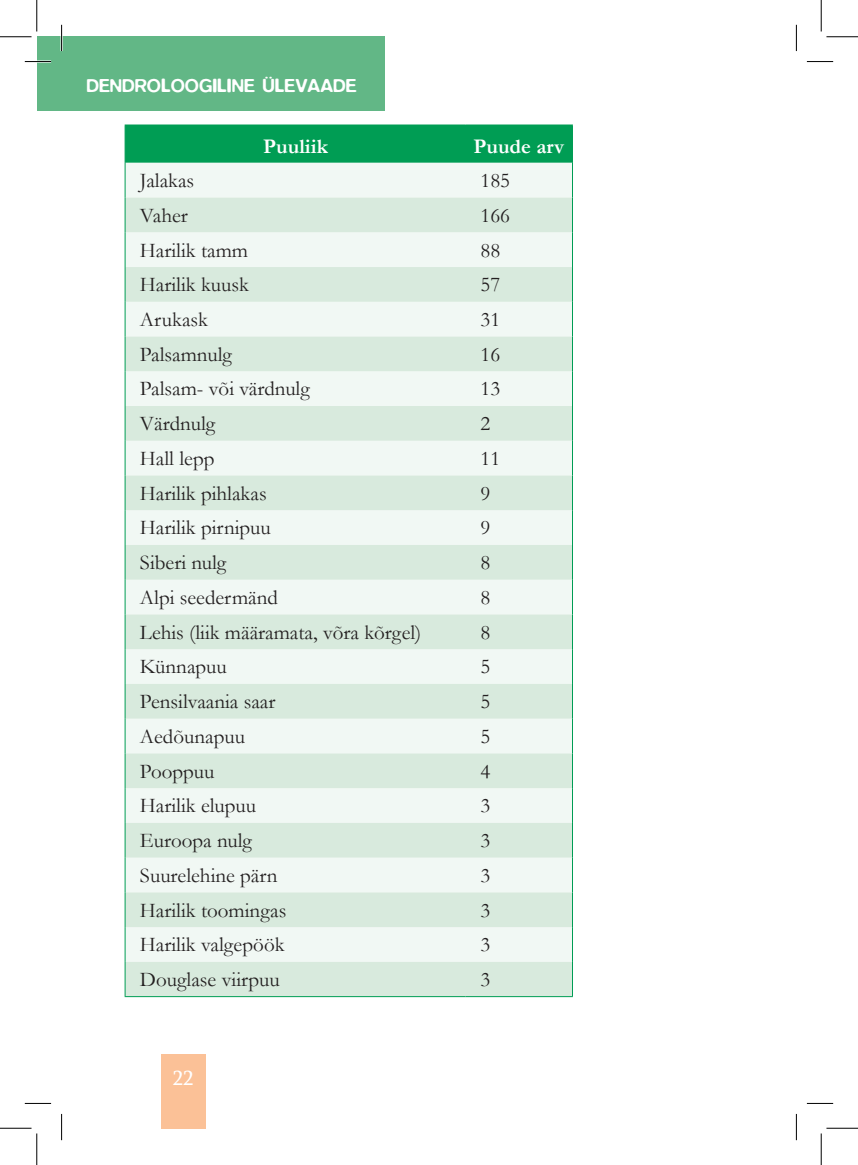
<style>
.page{position:relative;width:858px;height:1165px;background:#fff}
.page>*{position:absolute;margin:0;border:0;box-sizing:border-box;transform-origin:0 0}
.t1{font:21px "Garamond";color:#231f20}
.t2{font:700 21px "Garamond";color:#fff}
.t3{font:21px "Sylfaen";color:#fff}
.t4{font:500 19.25px "Blur";color:#fff}
</style>
<div class="page">
<div style="left:161px;top:1054px;width:44px;height:74px;background:#fbc197"></div>
<div style="left:37px;top:37px;width:347px;height:74px;background:#62b786"></div>
<div style="left:126px;top:126px;width:446px;height:37px;background:#009d54"></div>
<div style="left:126px;top:163px;width:446px;height:35px;background:#f1f8f4"></div>
<svg style="left:126px;top:198px;width:446px;height:798px;fill:#d8eadd"></svg>
<hr style="left:125px;top:163px;width:1px;height:35px;background:#009d54">
<hr style="left:572px;top:163px;width:1px;height:35px;background:#009d54">
<hr style="left:125px;top:198px;width:1px;height:34px;background:#009d54">
<hr style="left:572px;top:198px;width:1px;height:34px;background:#009d54">
<hr style="left:125px;top:232px;width:1px;height:35px;background:#009d54">
<hr style="left:572px;top:232px;width:1px;height:35px;background:#009d54">
<hr style="left:125px;top:267px;width:1px;height:35px;background:#009d54">
<hr style="left:572px;top:267px;width:1px;height:35px;background:#009d54">
<hr style="left:125px;top:302px;width:1px;height:34px;background:#009d54">
<hr style="left:572px;top:302px;width:1px;height:34px;background:#009d54">
<hr style="left:125px;top:336px;width:1px;height:35px;background:#009d54">
<hr style="left:572px;top:336px;width:1px;height:35px;background:#009d54">
<hr style="left:125px;top:371px;width:1px;height:35px;background:#009d54">
<hr style="left:572px;top:371px;width:1px;height:35px;background:#009d54">
<hr style="left:125px;top:406px;width:1px;height:35px;background:#009d54">
<hr style="left:572px;top:406px;width:1px;height:35px;background:#009d54">
<hr style="left:125px;top:441px;width:1px;height:34px;background:#009d54">
<hr style="left:572px;top:441px;width:1px;height:34px;background:#009d54">
<hr style="left:125px;top:475px;width:1px;height:35px;background:#009d54">
<hr style="left:572px;top:475px;width:1px;height:35px;background:#009d54">
<hr style="left:125px;top:510px;width:1px;height:35px;background:#009d54">
<hr style="left:572px;top:510px;width:1px;height:35px;background:#009d54">
<hr style="left:125px;top:545px;width:1px;height:35px;background:#009d54">
<hr style="left:572px;top:545px;width:1px;height:35px;background:#009d54">
<hr style="left:125px;top:580px;width:1px;height:34px;background:#009d54">
<hr style="left:572px;top:580px;width:1px;height:34px;background:#009d54">
<hr style="left:125px;top:614px;width:1px;height:35px;background:#009d54">
<hr style="left:572px;top:614px;width:1px;height:35px;background:#009d54">
<hr style="left:125px;top:649px;width:1px;height:35px;background:#009d54">
<hr style="left:572px;top:649px;width:1px;height:35px;background:#009d54">
<hr style="left:125px;top:684px;width:1px;height:35px;background:#009d54">
<hr style="left:572px;top:684px;width:1px;height:35px;background:#009d54">
<hr style="left:125px;top:719px;width:1px;height:34px;background:#009d54">
<hr style="left:572px;top:719px;width:1px;height:34px;background:#009d54">
<hr style="left:125px;top:753px;width:1px;height:35px;background:#009d54">
<hr style="left:572px;top:753px;width:1px;height:35px;background:#009d54">
<hr style="left:125px;top:788px;width:1px;height:35px;background:#009d54">
<hr style="left:572px;top:788px;width:1px;height:35px;background:#009d54">
<hr style="left:125px;top:823px;width:1px;height:35px;background:#009d54">
<hr style="left:572px;top:823px;width:1px;height:35px;background:#009d54">
<hr style="left:125px;top:858px;width:1px;height:34px;background:#009d54">
<hr style="left:572px;top:858px;width:1px;height:34px;background:#009d54">
<hr style="left:125px;top:892px;width:1px;height:35px;background:#009d54">
<hr style="left:572px;top:892px;width:1px;height:35px;background:#009d54">
<hr style="left:125px;top:927px;width:1px;height:35px;background:#009d54">
<hr style="left:572px;top:927px;width:1px;height:35px;background:#009d54">
<hr style="left:125px;top:962px;width:1px;height:34px;background:#009d54">
<hr style="left:572px;top:962px;width:1px;height:34px;background:#009d54">
<hr style="left:125px;top:996px;width:340px;height:1px;background:#009d54">
<hr style="left:465px;top:996px;width:107px;height:1px;background:#009d54">
<hr style="left:125px;top:125px;width:340px;height:1px;background:#009d54">
<hr style="left:465px;top:125px;width:107px;height:1px;background:#009d54">
<hr style="left:125px;top:125px;width:1px;height:38px;background:#009d54">
<hr style="left:572px;top:125px;width:1px;height:38px;background:#009d54">
<hr style="left:25px;top:60px;width:26px;height:3px;background:#fff">
<hr style="left:60px;top:25px;width:3px;height:26px;background:#fff">
<svg style="left:25px;top:61px;width:26px;height:1px"></svg>
<svg style="left:806px;top:61px;width:26px;height:1px"></svg>
<svg style="left:25px;top:1103px;width:26px;height:1px"></svg>
<svg style="left:806px;top:1103px;width:26px;height:1px"></svg>
<svg style="left:61px;top:25px;width:1px;height:26px"></svg>
<svg style="left:61px;top:1114px;width:1px;height:26px"></svg>
<svg style="left:795px;top:25px;width:1px;height:26px"></svg>
<svg style="left:795px;top:1114px;width:1px;height:26px"></svg>
<hr style="left:0;top:36px;width:32px;height:1px;background:#000">
<hr style="left:826px;top:36px;width:31px;height:1px;background:#000">
<hr style="left:0;top:1128px;width:32px;height:1px;background:#000">
<hr style="left:826px;top:1128px;width:31px;height:1px;background:#000">
<hr style="left:36px;top:0;width:1px;height:32px;background:#000">
<hr style="left:36px;top:1133px;width:1px;height:32px;background:#000">
<hr style="left:820px;top:0;width:1px;height:32px;background:#000">
<hr style="left:820px;top:1133px;width:1px;height:32px;background:#000">
<p class="t4" style="left:86px;top:74px;width:272px">DENDROLOOGILINE ÜLEVAADE</p>
<p class="t2" style="left:263px;top:132px;width:66px">Puuliik</p>
<p class="t2" style="left:473px;top:132px;width:92px">Puude arv</p>
<p class="t1" style="left:140px;top:166px;width:56px">Jalakas</p>
<p class="t1" style="left:480px;top:166px;width:31px">185</p>
<p class="t1" style="left:140px;top:201px;width:49px">Vaher</p>
<p class="t1" style="left:480px;top:201px;width:31px">166</p>
<p class="t1" style="left:140px;top:236px;width:110px">Harilik tamm</p>
<p class="t1" style="left:480px;top:236px;width:21px">88</p>
<p class="t1" style="left:140px;top:271px;width:110px">Harilik kuusk</p>
<p class="t1" style="left:480px;top:271px;width:21px">57</p>
<p class="t1" style="left:140px;top:305px;width:70px">Arukask</p>
<p class="t1" style="left:480px;top:305px;width:21px">31</p>
<p class="t1" style="left:140px;top:340px;width:93px">Palsamnulg</p>
<p class="t1" style="left:480px;top:340px;width:21px">16</p>
<p class="t1" style="left:140px;top:375px;width:171px">Palsam- või värdnulg</p>
<p class="t1" style="left:480px;top:375px;width:21px">13</p>
<p class="t1" style="left:140px;top:409px;width:77px">Värdnulg</p>
<p class="t1" style="left:480px;top:409px;width:11px">2</p>
<p class="t1" style="left:140px;top:444px;width:76px">Hall lepp</p>
<p class="t1" style="left:480px;top:444px;width:21px">11</p>
<p class="t1" style="left:140px;top:479px;width:128px">Harilik pihlakas</p>
<p class="t1" style="left:480px;top:479px;width:11px">9</p>
<p class="t1" style="left:140px;top:514px;width:132px">Harilik pirnipuu</p>
<p class="t1" style="left:480px;top:514px;width:11px">9</p>
<p class="t1" style="left:140px;top:548px;width:88px">Siberi nulg</p>
<p class="t1" style="left:480px;top:548px;width:11px">8</p>
<p class="t1" style="left:140px;top:583px;width:139px">Alpi seedermänd</p>
<p class="t1" style="left:480px;top:583px;width:11px">8</p>
<p class="t1" style="left:140px;top:618px;width:283px">Lehis (liik määramata, võra kõrgel)</p>
<p class="t1" style="left:480px;top:618px;width:11px">8</p>
<p class="t1" style="left:140px;top:653px;width:88px">Künnapuu</p>
<p class="t1" style="left:480px;top:653px;width:11px">5</p>
<p class="t1" style="left:140px;top:687px;width:137px">Pensilvaania saar</p>
<p class="t1" style="left:480px;top:687px;width:11px">5</p>
<p class="t1" style="left:140px;top:722px;width:106px">Aedõunapuu</p>
<p class="t1" style="left:480px;top:722px;width:11px">5</p>
<p class="t1" style="left:140px;top:757px;width:76px">Pooppuu</p>
<p class="t1" style="left:480px;top:757px;width:11px">4</p>
<p class="t1" style="left:140px;top:792px;width:118px">Harilik elupuu</p>
<p class="t1" style="left:480px;top:792px;width:11px">3</p>
<p class="t1" style="left:140px;top:826px;width:113px">Euroopa nulg</p>
<p class="t1" style="left:480px;top:826px;width:11px">3</p>
<p class="t1" style="left:140px;top:861px;width:139px">Suurelehine pärn</p>
<p class="t1" style="left:480px;top:861px;width:11px">3</p>
<p class="t1" style="left:140px;top:896px;width:148px">Harilik toomingas</p>
<p class="t1" style="left:480px;top:896px;width:11px">3</p>
<p class="t1" style="left:140px;top:930px;width:146px">Harilik valgepöök</p>
<p class="t1" style="left:480px;top:930px;width:11px">3</p>
<p class="t1" style="left:140px;top:965px;width:141px">Douglase viirpuu</p>
<p class="t1" style="left:480px;top:965px;width:11px">3</p>
<p class="t3" style="left:173px;top:1064px;width:22px">22</p>
</div>
